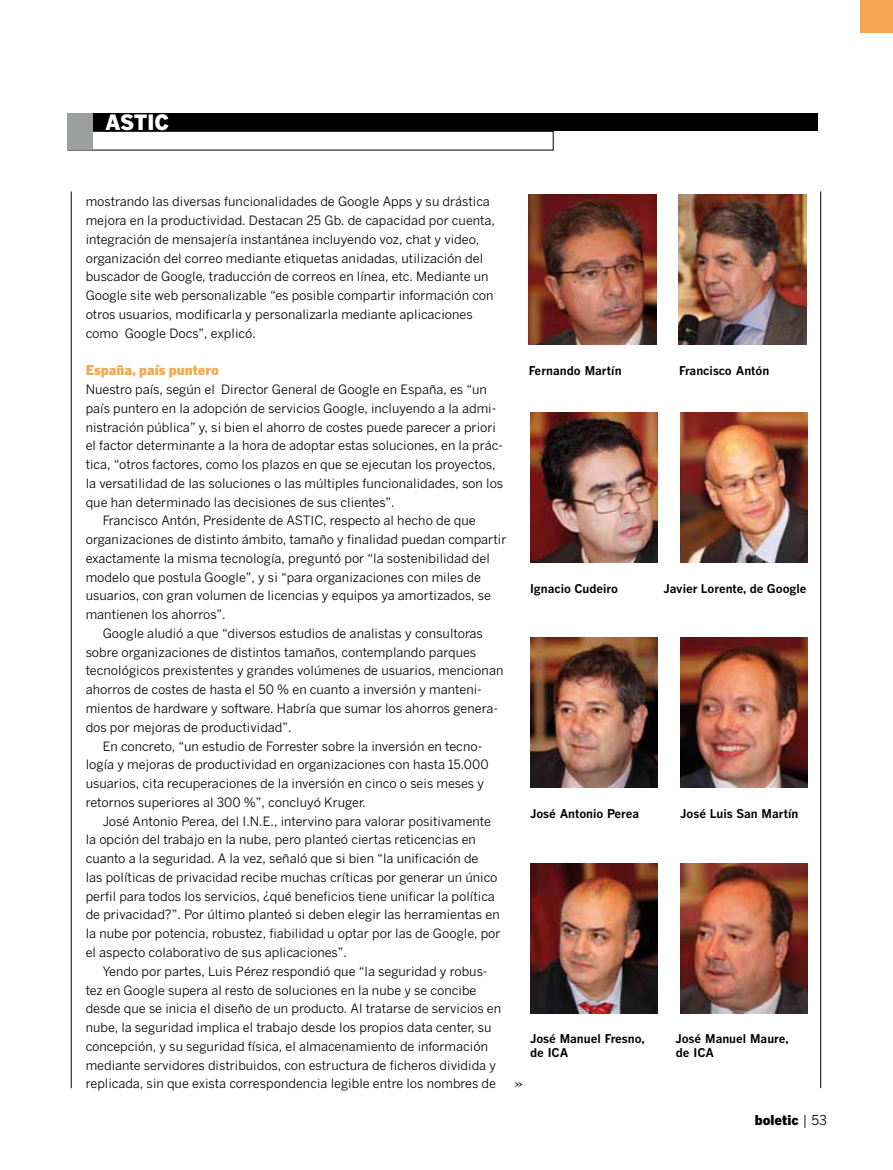
<style>
.page{position:relative;width:893px;height:1170px;background:#fff}
.page>*{position:absolute;margin:0;border:0;box-sizing:border-box;transform-origin:0 0}
.t1{font:900 21px "Benton Gothic";letter-spacing:-.01em;color:#fff}
.t2{font:900 13.5px "Benton Gothic";color:#f5a74f}
.t3{font:900 13.5px "Benton Gothic";color:#000}
.t4{font:12.75px/18.8px "Benton Gothic";color:#000}
.t5{font:700 12px "Benton Gothic";color:#000}
.s1{font-family:"Janson Text LT Std";font-size:15px}
.s2{font-weight:400}
</style>
<div class="page">
<hr style="left:71px;top:191px;width:1px;height:897px;background:#000">
<hr style="left:820px;top:191px;width:1px;height:897px;background:#000">
<div style="left:68px;top:131px;width:485px;height:19px;border:1px solid #000"></div>
<div style="left:67px;top:113px;width:750px;height:18px;background:#000"></div>
<div style="left:67px;top:113px;width:26px;height:37px;background:#9c9e9f"></div>
<div style="left:860px;top:0;width:33px;height:33px;background:#f5a74f"></div>
<img style="left:529px;top:195px;width:127px;height:150px">
<img style="left:679px;top:195px;width:127px;height:150px">
<img style="left:530px;top:413px;width:128px;height:150px">
<img style="left:680px;top:413px;width:128px;height:150px">
<img style="left:530px;top:638px;width:128px;height:150px">
<img style="left:680px;top:638px;width:128px;height:150px">
<img style="left:530px;top:863px;width:128px;height:150px">
<img style="left:680px;top:863px;width:128px;height:150px">
<h1 class="t1" style="left:105px;top:109px;width:65px">ASTIC</h1>
<p class="t4" style="left:86px;top:192px;width:411px">mostrando las diversas funcionalidades de Google Apps y su drástica mejora en la productividad. Destacan 25 Gb. de capacidad por cuenta, integración de mensajería instantánea incluyendo voz, chat y video, organización del correo mediante etiquetas anidadas, utilización del buscador de Google, traducción de correos en línea, etc. Mediante un Google site web personalizable “es posible compartir información con otros usuarios, modificarla y personalizarla mediante aplicaciones como Google Docs”, explicó.</p>
<p class="t2" style="left:86px;top:362px;width:135px">España, país puntero</p>
<p class="t4" style="left:86px;top:380px;width:403px">N uestro país, según el Director General de Google en España, es “un</p>
<p class="t4" style="left:86px;top:398px;width:412px">país puntero en la adopción de servicios Google, incluyendo a la admi-</p>
<p class="t4" style="left:86px;top:417px;width:412px">nistración pública” y, si bien el ahorro de costes puede parecer a priori</p>
<p class="t4" style="left:86px;top:436px;width:419px">el factor determinante a la hora de adoptar estas soluciones, en la prác-</p>
<p class="t4" style="left:86px;top:455px;width:411px">tica, “otros factores, como los plazos en que se ejecutan los proyectos,</p>
<p class="t4" style="left:86px;top:473px;width:419px">la versatilidad de las soluciones o las múltiples funcionalidades, son los</p>
<p class="t4" style="left:86px;top:492px;width:311px">que han determinado las decisiones de sus clientes”.</p>
<p class="t4" style="left:103px;top:511px;width:375px">Francisco Antón, Presidente de ASTIC, respecto al hecho de que</p>
<p class="t4" style="left:86px;top:530px;width:422px">organizaciones de distinto ámbito, tamaño y finalidad puedan compartir</p>
<p class="t4" style="left:86px;top:548px;width:406px">exactamente la misma tecnología, preguntó por “la sostenibilidad del</p>
<p class="t4" style="left:86px;top:567px;width:397px">modelo que postula Google”, y si “para organizaciones con miles de</p>
<p class="t4" style="left:86px;top:586px;width:407px">usuarios, con gran volumen de licencias y equipos ya amortizados, se</p>
<p class="t4" style="left:86px;top:605px;width:141px">mantienen los ahorros”.</p>
<p class="t4" style="left:103px;top:623px;width:382px">Google aludió a que “diversos estudios de analistas y consultoras</p>
<p class="t4" style="left:86px;top:642px;width:392px">sobre organizaciones de distintos tamaños, contemplando parques</p>
<p class="t4" style="left:86px;top:661px;width:419px">tecnológicos prexistentes y grandes volúmenes de usuarios, mencionan</p>
<p class="t4" style="left:86px;top:680px;width:398px">ahorros de costes de hasta el 50 % en cuanto a inversión y manteni-</p>
<p class="t4" style="left:86px;top:698px;width:414px">mientos de hardware y software. Habría que sumar los ahorros genera-</p>
<p class="t4" style="left:86px;top:717px;width:208px">dos por mejoras de productividad”.</p>
<p class="t4" style="left:103px;top:736px;width:381px">En concreto, “un estudio de Forrester sobre la inversión en tecno-</p>
<p class="t4" style="left:86px;top:755px;width:404px">logía y mejoras de productividad en organizaciones con hasta 15.000</p>
<p class="t4" style="left:86px;top:773px;width:400px">usuarios, cita recuperaciones de la inversión en cinco o seis meses y</p>
<p class="t4" style="left:86px;top:792px;width:282px">retornos superiores al 300 %”, concluyó Kruger.</p>
<p class="t4" style="left:103px;top:811px;width:390px">José Antonio Perea, del I.N .E., intervino para valorar positivamente</p>
<p class="t4" style="left:86px;top:830px;width:392px">la opción del trabajo en la nube, pero planteó ciertas reticencias en</p>
<p class="t4" style="left:86px;top:848px;width:394px">cuanto a la seguridad. A la vez, señaló que si bien “la unificación de</p>
<p class="t4" style="left:86px;top:867px;width:413px">las políticas de privacidad recibe muchas críticas por generar un único</p>
<p class="t4" style="left:86px;top:886px;width:411px">perfil para todos los servicios, ¿qué beneficios tiene unificar la política</p>
<p class="t4" style="left:86px;top:905px;width:416px">de privacidad?”. Por último planteó si deben elegir las herramientas en</p>
<p class="t4" style="left:86px;top:923px;width:416px">la nube por potencia, robustez, fiabilidad u optar por las de Google, por</p>
<p class="t4" style="left:86px;top:942px;width:263px">el aspecto colaborativo de sus aplicaciones”.</p>
<p class="t4" style="left:103px;top:961px;width:386px">Yendo por partes, Luis Pérez respondió que “la seguridad y robus-</p>
<p class="t4" style="left:86px;top:980px;width:392px">tez en Google supera al resto de soluciones en la nube y se concibe</p>
<p class="t4" style="left:86px;top:998px;width:417px">desde que se inicia el diseño de un producto. Al tratarse de servicios en</p>
<p class="t4" style="left:86px;top:1017px;width:407px">nube, la seguridad implica el trabajo desde los propios data center, su</p>
<p class="t4" style="left:86px;top:1036px;width:404px">concepción, y su seguridad física, el almacenamiento de información</p>
<p class="t4" style="left:86px;top:1055px;width:412px">mediante servidores distribuidos, con estructura de ficheros dividida y</p>
<p class="t4" style="left:86px;top:1074px;width:439px">replicada, sin que exista correspondencia legible entre los nombres de <span class="s1">»</span></p>
<p class="t5" style="left:529px;top:363px;width:94px">Fernando Martín</p>
<p class="t5" style="left:679px;top:363px;width:92px">Francisco Antón</p>
<p class="t5" style="left:530px;top:581px;width:90px">Ignacio Cudeiro</p>
<p class="t5" style="left:663px;top:581px;width:145px">Javier Lorente, de Google</p>
<p class="t5" style="left:530px;top:806px;width:111px">José Antonio Perea</p>
<p class="t5" style="left:680px;top:806px;width:120px">José Luis San Martín</p>
<p class="t5" style="left:530px;top:1031px;width:116px">José Manuel Fresno,</p>
<p class="t5" style="left:675px;top:1031px;width:115px">José Manuel Maure,</p>
<p class="t5" style="left:530px;top:1044px;width:40px">de ICA</p>
<p class="t5" style="left:676px;top:1044px;width:40px">de ICA</p>
<p class="t3" style="left:755px;top:1111px;width:74px">boletic <span class="s2">| 53</span></p>
</div>
